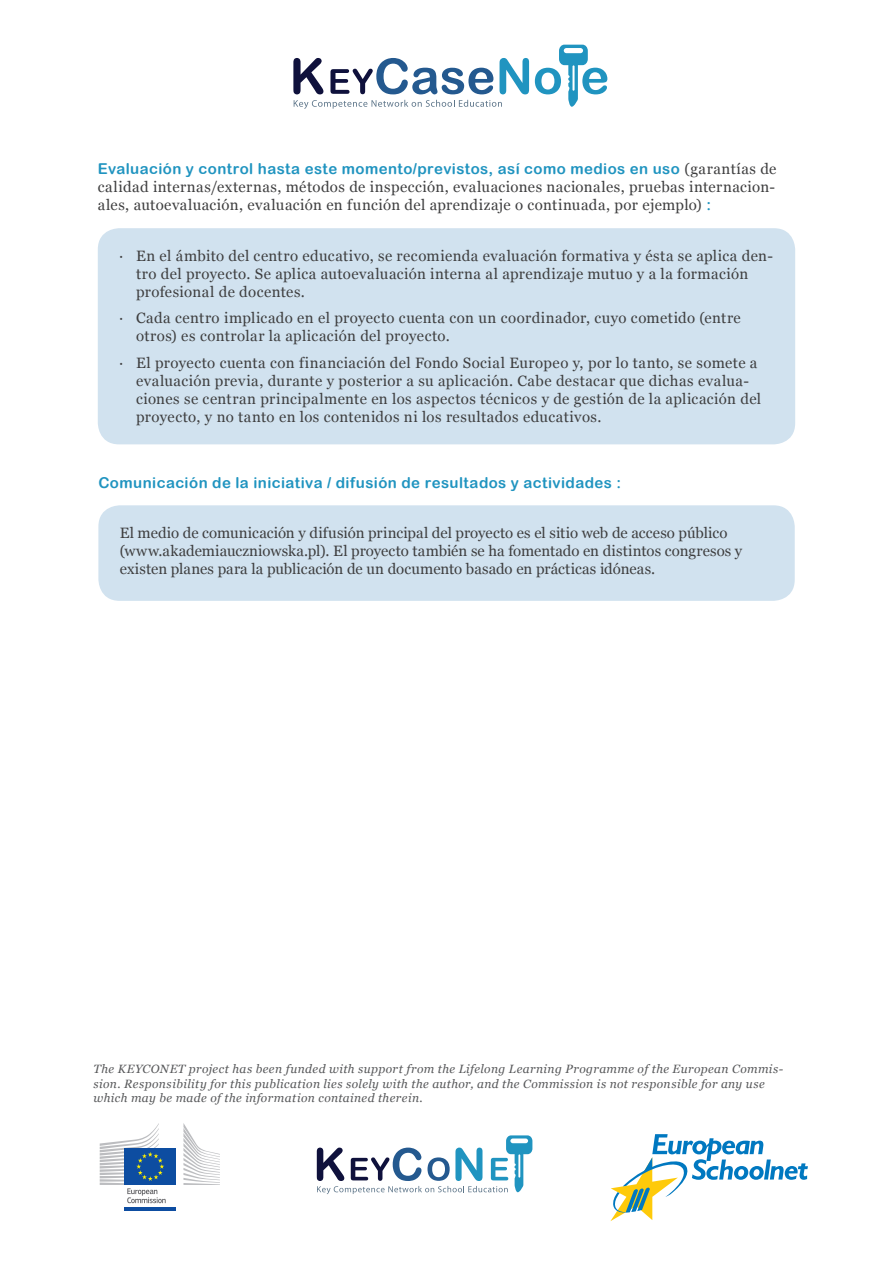
<style>
.page{position:relative;width:893px;height:1263px;background:#fff}
.page>*{position:absolute;margin:0;border:0;box-sizing:border-box;transform-origin:0 0}
.courant{font:15px/18px "Georgia";letter-spacing:.02em;color:#3e3e3f}
.courant-2{font:15px/18px "Georgia";color:#3e3e3f}
.courant-3{font:15px "Arial Rounded MT Bold";letter-spacing:.03em;color:#2094c0}
.t1{font:italic 12px/14.4px "Georgia";letter-spacing:.03em;color:#57585a}
.s1{font-family:"Arial Rounded MT Bold";color:#2094c0}
</style>
<div class="page">
<svg style="left:293px;top:58px;width:30px;height:36px"></svg>
<svg style="left:294px;top:100px;width:208px;height:9px"></svg>
<svg style="left:330px;top:58px;width:163px;height:36px"></svg>
<svg style="left:500px;top:58px;width:29px;height:36px"></svg>
<svg style="left:535px;top:45px;width:72px;height:62px"></svg>
<svg style="left:317px;top:1135px;width:215px;height:59px"></svg>
<svg style="left:610px;top:1134px;width:198px;height:87px"></svg>
<div style="left:124px;top:1148px;width:52px;height:37px;background:#0d4da1"></div>
<hr style="left:124px;top:1207px;width:52px;height:3px;background:#0d4da1">
<svg style="left:183px;top:1123px;width:37px;height:62px"></svg>
<svg style="left:100px;top:1123px;width:66px;height:80px"></svg>
<div style="left:98px;top:505px;width:697px;height:96px;background:#d1e2ef;border-radius:21px"></div>
<div style="left:98px;top:228px;width:697px;height:216px;background:#d1e2ef;border-radius:21px"></div>
<p class="courant" style="left:98px;top:160px;width:680px;text-align:justify"><span class="s1">Evaluación y control hasta este momento/previstos, así como medios en uso</span> (garantías de calidad internas/externas, métodos de inspección, evaluaciones nacionales, pruebas internacion&shy;ales, autoevaluación, evaluación en función del aprendizaje o continuada, por ejemplo) <span class="s1">:</span></p>
<p class="courant" style="left:136px;top:247px;width:638px;text-indent:-17px">∙ En el ámbito del centro educativo, se recomienda evaluación formativa y ésta se aplica den&shy;tro del proyecto. Se aplica autoevaluación interna al aprendizaje mutuo y a la formación profesional de docentes.</p>
<p class="courant" style="left:136px;top:309px;width:606px;text-indent:-17px">∙ Cada centro implicado en el proyecto cuenta con un coordinador, cuyo cometido (entre otros) es controlar la aplicación del proyecto.</p>
<p class="courant" style="left:136px;top:354px;width:627px;text-indent:-17px">∙ El proyecto cuenta con financiación del Fondo Social Europeo y, por lo tanto, se somete a evaluación previa, durante y posterior a su aplicación. Cabe destacar que dichas evalua&shy;ciones se centran principalmente en los aspectos técnicos y de gestión de la aplicación del proyecto, y no tanto en los contenidos ni los resultados educativos.</p>
<p class="courant-3" style="left:98px;top:474px;width:524px">Comunicación de la iniciativa / difusión de resultados y actividades :</p>
<p class="courant-2" style="left:120px;top:524px;width:624px">El medio de comunicación y difusión principal del proyecto es el sitio web de acceso público (www.akademiauczniowska.pl). El proyecto también se ha fomentado en distintos congresos y existen planes para la publicación de un documento basado en prácticas idóneas.</p>
<p class="t1" style="left:94px;top:1062px;width:691px">The KEYCONET project has been funded with support from the Lifelong Learning Programme of the European Commis&shy;sion. Responsibility for this publication lies solely with the author, and the Commission is not responsible for any use which may be made of the information contained therein.</p>
</div>
